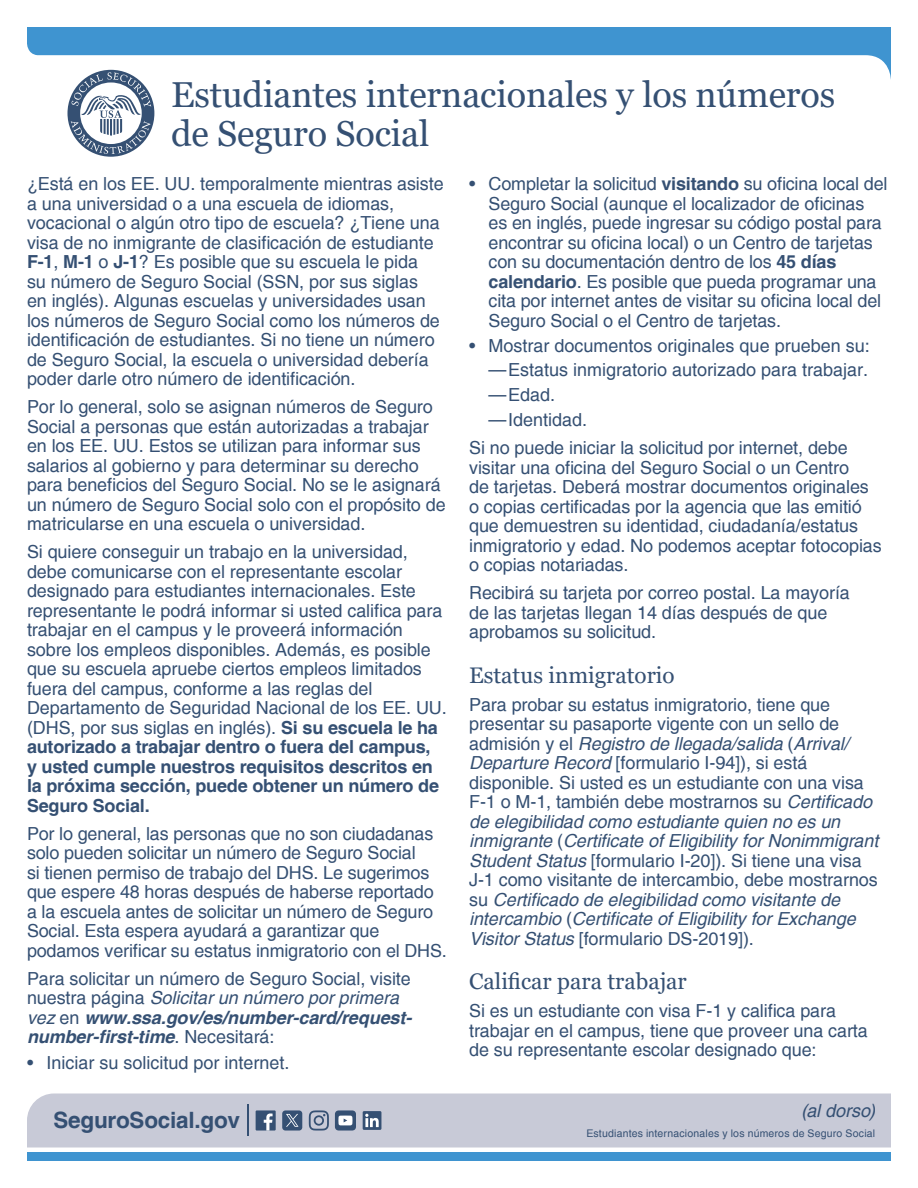
<style>
.page{position:relative;width:918px;height:1188px;background:#fff}
.page>*{position:absolute;margin:0;border:0;box-sizing:border-box;transform-origin:0 0}
.t1{font:36px/39px "Georgia";letter-spacing:-.005em;color:#355073}
.t2{font:22.5px "Georgia";color:#355073}
.t3{font:700 22.5px "Helvetica";letter-spacing:-.01em;color:#355073}
.t4{font:18px/19.5px "Helvetica";letter-spacing:-.005em;color:#355073}
.t5{font:italic 18px "Helvetica";letter-spacing:-.005em;color:#355073}
.t6{font:10.5px "Helvetica";letter-spacing:.02em;color:#355073}
.s1{font-weight:700}
.s2{font-style:italic}
.s3{font-weight:700;font-style:italic}
</style>
<div class="page">
<div style="left:27px;top:1094px;width:864px;height:54px;background:#c8cad7"></div>
<svg style="left:27px;top:27px;width:864px;height:53px;fill:#3f94d0"></svg>
<div style="left:27px;top:1153px;width:864px;height:8px;background:#3f94d0"></div>
<hr style="left:247px;top:1105px;width:2px;height:31px;background:#355073">
<div style="left:68px;top:70px;width:86px;height:87px;background:#355073;border-radius:50%"></div>
<svg style="left:71px;top:72px;width:80px;height:82px"></svg>
<div style="left:256px;top:1110px;width:20px;height:21px;background:#355073"></div>
<svg style="left:264px;top:1113px;width:9px;height:18px"></svg>
<div style="left:282px;top:1110px;width:20px;height:21px;background:#355073;border-radius:3px"></div>
<svg style="left:286px;top:1114px;width:13px;height:13px"></svg>
<svg style="left:309px;top:1110px;width:20px;height:21px"></svg>
<svg style="left:335px;top:1110px;width:21px;height:21px"></svg>
<svg style="left:363px;top:1111px;width:18px;height:19px"></svg>
<h1 class="t1" style="left:171px;top:76px;width:666px">Estudiantes internacionales y los números de Seguro Social</h1>
<p class="t4" style="left:27px;top:175px;width:418px">¿Está en los EE. UU. temporalmente mientras asiste a una universidad o a una escuela de idiomas, vocacional o algún otro tipo de escuela? ¿Tiene una visa de no inmigrante de clasificación de estudiante <span class="s1">F-1</span>, <span class="s1">M-1</span> o <span class="s1">J-1</span>? Es posible que su escuela le pida<br>su número de Seguro Social (SSN, por sus siglas<br>en inglés). Algunas escuelas y universidades usan los números de Seguro Social como los números de identificación de estudiantes. Si no tiene un número de Seguro Social, la escuela o universidad debería poder darle otro número de identificación.</p>
<p class="t4" style="left:27px;top:398px;width:420px">Por lo general, solo se asignan números de Seguro Social a personas que están autorizadas a trabajar en los EE. UU. Estos se utilizan para informar sus salarios al gobierno y para determinar su derecho para beneficios del Seguro Social. No se le asignará un número de Seguro Social solo con el propósito de matricularse en una escuela o universidad.</p>
<p class="t4" style="left:27px;top:543px;width:421px">Si quiere conseguir un trabajo en la universidad, debe comunicarse con el representante escolar designado para estudiantes internacionales. Este representante le podrá informar si usted califica para trabajar en el campus y le proveerá información sobre los empleos disponibles. Además, es posible que su escuela apruebe ciertos empleos limitados fuera del campus, conforme a las reglas del Departamento de Seguridad Nacional de los EE. UU. (DHS, por sus siglas en inglés). <span class="s1">Si su escuela le ha autorizado a trabajar dentro o fuera del campus,<br>y usted cumple nuestros requisitos descritos en la próxima sección, puede obtener un número de Seguro Social.</span></p>
<p class="t4" style="left:27px;top:824px;width:421px">Por lo general, las personas que no son ciudadanas solo pueden solicitar un número de Seguro Social<br>si tienen permiso de trabajo del DHS. Le sugerimos que espere 48 horas después de haberse reportado a la escuela antes de solicitar un número de Seguro Social. Esta espera ayudará a garantizar que podamos verificar su estatus inmigratorio con el DHS.</p>
<p class="t4" style="left:27px;top:970px;width:387px">Para solicitar un número de Seguro Social, visite nuestra página <span class="s2">Solicitar un número por primera vez</span> en <span class="s3">www.ssa.gov/es/number-card/request&shy;number-first-time</span>. Necesitará:</p>
<p class="t4" style="left:27px;top:1053px;width:264px">• Iniciar su solicitud por internet.</p>
<p class="t4" style="left:489px;top:175px;width:400px;text-indent:-19px">• Completar la solicitud <span class="s1">visitando</span> su oficina local del Seguro Social (aunque el localizador de oficinas es en inglés, puede ingresar su código postal para encontrar su oficina local) o un Centro de tarjetas con su documentación dentro de los <span class="s1">45 días calendario</span>. Es posible que pueda programar una cita por internet antes de visitar su oficina local del Seguro Social o el Centro de tarjetas.</p>
<p class="t4" style="left:469px;top:336px;width:402px">• Mostrar documentos originales que prueben su:</p>
<p class="t4" style="left:489px;top:361px;width:381px">—Estatus inmigratorio autorizado para trabajar.</p>
<p class="t4" style="left:489px;top:386px;width:68px">—Edad.</p>
<p class="t4" style="left:489px;top:411px;width:100px">—Identidad.</p>
<p class="t4" style="left:469px;top:439px;width:414px">Si no puede iniciar la solicitud por internet, debe visitar una oficina del Seguro Social o un Centro<br>de tarjetas. Deberá mostrar documentos originales o copias certificadas por la agencia que las emitió que demuestren su identidad, ciudadanía/estatus inmigratorio y edad. No podemos aceptar fotocopias o copias notariadas.</p>
<p class="t4" style="left:469px;top:584px;width:382px">Recibirá su tarjeta por correo postal. La mayoría de las tarjetas llegan 14 días después de que aprobamos su solicitud.</p>
<h1 class="t2" style="left:469px;top:661px;width:207px">Estatus inmigratorio</h1>
<p class="t4" style="left:469px;top:695px;width:411px">Para probar su estatus inmigratorio, tiene que presentar su pasaporte vigente con un sello de admisión y el <span class="s2">Registro de llegada/salida</span> (<span class="s2">Arrival/ Departure Record</span> [formulario I-94]), si está disponible. Si usted es un estudiante con una visa F-1 o M-1, también debe mostrarnos su <span class="s2">Certificado de elegibilidad como estudiante quien no es un inmigrante</span> (<span class="s2">Certificate of Eligibility for Nonimmigrant Student Status</span> [formulario I-20]). Si tiene una visa J-1 como visitante de intercambio, debe mostrarnos su <span class="s2">Certificado de elegibilidad como visitante de intercambio</span> (<span class="s2">Certificate of Eligibility for Exchange Visitor Status</span> [formulario DS-2019]).</p>
<h1 class="t2" style="left:469px;top:968px;width:219px">Calificar para trabajar</h1>
<p class="t4" style="left:469px;top:1002px;width:400px">Si es un estudiante con visa F-1 y califica para trabajar en el campus, tiene que proveer una carta de su representante escolar designado que:</p>
<p class="t3" style="left:53px;top:1106px;width:188px">SeguroSocial.gov</p>
<p class="t5" style="left:801px;top:1101px;width:75px">(al dorso)</p>
<p class="t6" style="left:586px;top:1127px;width:290px">Estudiantes internacionales y los números de Seguro Social</p>
</div>
